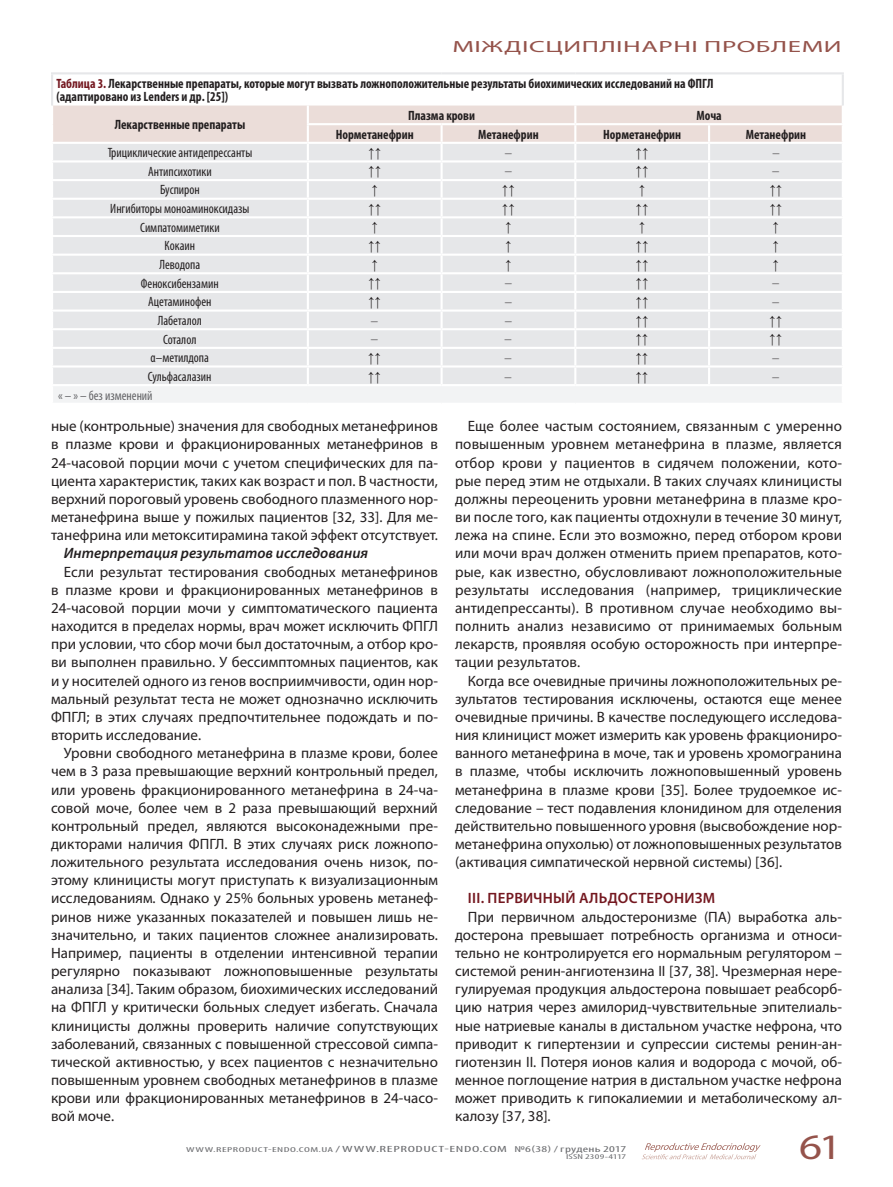
<style>
.page{position:relative;width:893px;height:1187px;background:#fff}
.page>*{position:absolute;margin:0;border:0;box-sizing:border-box;transform-origin:0 0}
.t1{font:35.85px "Myriad Pro";color:#95534b;scale:1.25 1}
.t2{font:16.2px "Myriad Pro";letter-spacing:.02em;color:#95534b;scale:1.67 1}
.t3{font:15px/18.1px "Myriad Pro";color:#231f20;text-align:justify}
.t4{font:italic 600 15px "Myriad Pro";color:#231f20}
.t5{font:600 15px "Myriad Pro";letter-spacing:.015em;color:#741820}
.t6{font:700 condensed 13.5px/13.5px "Myriad Pro";color:#231f20}
.t7{font:condensed 13.5px "Myriad Pro";color:#231f20}
.t8{font:13.5px "Times New Roman";color:#231f20}
.t9{font:condensed 13.5px "Myriad Pro";color:#636366}
.t10{font:condensed 9px "Myriad Pro";letter-spacing:.035em;color:#6c6d70;scale:1.82 1}
.t11{font:condensed 7.2px "Myriad Pro";letter-spacing:.01em;color:#6c6d70;scale:1.67 1}
.s1{color:#741820}
.s2{font-size:7.2px}
</style>
<div class="page">
<svg style="left:642px;top:1143px;width:119px;height:16px"></svg>
<hr style="left:51px;top:72px;width:257px;height:2px;background:#e6e7e9">
<hr style="left:51px;top:74px;width:2px;height:31px;background:#e6e7e9">
<hr style="left:308px;top:72px;width:134px;height:2px;background:#e6e7e9">
<hr style="left:442px;top:72px;width:133px;height:2px;background:#e6e7e9">
<hr style="left:575px;top:72px;width:134px;height:2px;background:#e6e7e9">
<hr style="left:709px;top:72px;width:135px;height:2px;background:#e6e7e9">
<hr style="left:842px;top:74px;width:2px;height:31px;background:#e6e7e9">
<svg style="left:51px;top:105px;width:793px;height:297px"></svg>
<p class="t2" style="left:452px;top:36px;width:235px">МІЖДІСЦИПЛІНАРНІ ПРОБЛЕМИ</p>
<p class="t6" style="left:56px;top:76px;width:659px"><span class="s1">Таблица 3.</span> Лекарственные препараты, которые могут вызвать ложноположительные результаты биохимических исследований на ФПГЛ (адаптировано из Lenders и др. [25])</p>
<p class="t6" style="left:115px;top:118px;width:132px">Лекарственные препараты</p>
<p class="t6" style="left:408px;top:108px;width:69px">Плазма крови</p>
<p class="t6" style="left:696px;top:108px;width:27px">Моча</p>
<p class="t6" style="left:336px;top:127px;width:79px">Норметанефрин</p>
<p class="t6" style="left:478px;top:127px;width:62px">Метанефрин</p>
<p class="t6" style="left:603px;top:127px;width:79px">Норметанефрин</p>
<p class="t6" style="left:746px;top:127px;width:62px">Метанефрин</p>
<p class="t7" style="left:108px;top:144px;width:146px">Трициклические антидепрессанты</p>
<p class="t8" style="left:368px;top:143px;width:15px">↑↑</p>
<p class="t8" style="left:505px;top:143px;width:8px">–</p>
<p class="t8" style="left:636px;top:143px;width:15px">↑↑</p>
<p class="t8" style="left:773px;top:143px;width:8px">–</p>
<p class="t7" style="left:148px;top:163px;width:65px">Антипсихотики</p>
<p class="t8" style="left:368px;top:161px;width:15px">↑↑</p>
<p class="t8" style="left:505px;top:161px;width:8px">–</p>
<p class="t8" style="left:636px;top:161px;width:15px">↑↑</p>
<p class="t8" style="left:773px;top:161px;width:8px">–</p>
<p class="t7" style="left:160px;top:182px;width:41px">Буспирон</p>
<p class="t8" style="left:371px;top:180px;width:8px">↑</p>
<p class="t8" style="left:502px;top:180px;width:15px">↑↑</p>
<p class="t8" style="left:639px;top:180px;width:8px">↑</p>
<p class="t8" style="left:769px;top:180px;width:15px">↑↑</p>
<p class="t7" style="left:110px;top:200px;width:141px">Ингибиторы моноаминоксидазы</p>
<p class="t8" style="left:368px;top:199px;width:15px">↑↑</p>
<p class="t8" style="left:502px;top:199px;width:15px">↑↑</p>
<p class="t8" style="left:636px;top:199px;width:15px">↑↑</p>
<p class="t8" style="left:769px;top:199px;width:15px">↑↑</p>
<p class="t7" style="left:140px;top:219px;width:81px">Симпатомиметики</p>
<p class="t8" style="left:371px;top:217px;width:8px">↑</p>
<p class="t8" style="left:505px;top:217px;width:8px">↑</p>
<p class="t8" style="left:639px;top:217px;width:8px">↑</p>
<p class="t8" style="left:773px;top:217px;width:8px">↑</p>
<p class="t7" style="left:165px;top:238px;width:32px">Кокаин</p>
<p class="t8" style="left:368px;top:236px;width:15px">↑↑</p>
<p class="t8" style="left:505px;top:236px;width:8px">↑</p>
<p class="t8" style="left:635px;top:236px;width:15px">↑↑</p>
<p class="t8" style="left:772px;top:236px;width:8px">↑</p>
<p class="t7" style="left:159px;top:256px;width:42px">Леводопа</p>
<p class="t8" style="left:371px;top:254px;width:8px">↑</p>
<p class="t8" style="left:505px;top:254px;width:8px">↑</p>
<p class="t8" style="left:635px;top:254px;width:15px">↑↑</p>
<p class="t8" style="left:772px;top:254px;width:8px">↑</p>
<p class="t7" style="left:141px;top:275px;width:79px">Феноксибензамин</p>
<p class="t8" style="left:368px;top:273px;width:15px">↑↑</p>
<p class="t8" style="left:505px;top:273px;width:8px">–</p>
<p class="t8" style="left:635px;top:273px;width:15px">↑↑</p>
<p class="t8" style="left:772px;top:273px;width:8px">–</p>
<p class="t7" style="left:148px;top:294px;width:65px">Ацетаминофен</p>
<p class="t8" style="left:368px;top:292px;width:15px">↑↑</p>
<p class="t8" style="left:505px;top:292px;width:8px">–</p>
<p class="t8" style="left:635px;top:292px;width:15px">↑↑</p>
<p class="t8" style="left:772px;top:292px;width:8px">–</p>
<p class="t7" style="left:158px;top:312px;width:45px">Лабеталол</p>
<p class="t8" style="left:371px;top:310px;width:8px">–</p>
<p class="t8" style="left:505px;top:310px;width:8px">–</p>
<p class="t8" style="left:635px;top:310px;width:15px">↑↑</p>
<p class="t8" style="left:769px;top:310px;width:15px">↑↑</p>
<p class="t7" style="left:163px;top:331px;width:35px">Соталол</p>
<p class="t8" style="left:371px;top:329px;width:8px">–</p>
<p class="t8" style="left:505px;top:329px;width:8px">–</p>
<p class="t8" style="left:635px;top:329px;width:15px">↑↑</p>
<p class="t8" style="left:769px;top:329px;width:15px">↑↑</p>
<p class="t7" style="left:151px;top:349px;width:60px">α–метилдопа</p>
<p class="t8" style="left:368px;top:348px;width:15px">↑↑</p>
<p class="t8" style="left:505px;top:348px;width:8px">–</p>
<p class="t8" style="left:635px;top:348px;width:15px">↑↑</p>
<p class="t8" style="left:772px;top:348px;width:8px">–</p>
<p class="t7" style="left:148px;top:368px;width:65px">Сульфасалазин</p>
<p class="t8" style="left:368px;top:366px;width:15px">↑↑</p>
<p class="t8" style="left:505px;top:366px;width:8px">–</p>
<p class="t8" style="left:635px;top:366px;width:15px">↑↑</p>
<p class="t8" style="left:772px;top:366px;width:8px">–</p>
<p class="t9" style="left:58px;top:387px;width:96px">« – » – без изменений</p>
<p class="t3" style="left:51px;top:417px;width:388px">ные (контрольные) значения для свободных метанефринов в плазме крови и фракционированных метанефринов в 24-часовой порции мочи с учетом специфических для па&shy;циента характеристик, таких как возраст и пол. В частности, верхний пороговый уровень свободного плазменного нор&shy;метанефрина выше у пожилых пациентов [32, 33]. Для ме&shy;танефрина или метокситирамина такой эффект отсутствует.</p>
<p class="t4" style="left:64px;top:544px;width:306px">Интерпретация результатов исследования</p>
<p class="t3" style="left:51px;top:562px;width:388px;text-indent:13px">Если результат тестирования свободных метанефринов в плазме крови и фракционированных метанефринов в 24-часовой порции мочи у симптоматического пациента находится в пределах нормы, врач может исключить ФПГЛ при условии, что сбор мочи был достаточным, а отбор кро&shy;ви выполнен правильно. У бессимптомных пациентов, как и у носителей одного из генов восприимчивости, один нор&shy;мальный результат теста не может однозначно исключить ФПГЛ; в этих случаях предпочтительнее подождать и по&shy;вторить исследование.</p>
<p class="t3" style="left:51px;top:743px;width:388px;text-indent:13px">Уровни свободного метанефрина в плазме крови, более чем в 3 раза превышающие верхний контрольный предел, или уровень фракционированного метанефрина в 24-ча&shy;совой моче, более чем в 2 раза превышающий верхний контрольный предел, являются высоконадежными пре&shy;дикторами наличия ФПГЛ. В этих случаях риск ложнопо&shy;ложительного результата исследования очень низок, по&shy;этому клиницисты могут приступать к визуализационным исследованиям. Однако у 25% больных уровень метанеф&shy;ринов ниже указанных показателей и повышен лишь не&shy;значительно, и таких пациентов сложнее анализировать.<br>Например, пациенты в отделении интенсивной терапии регулярно показывают ложноповышенные результаты анализа [34]. Таким образом, биохимических исследований на ФПГЛ у критически больных следует избегать. Сначала клиницисты должны проверить наличие сопутствующих заболеваний, связанных с повышенной стрессовой симпа&shy;тической активностью, у всех пациентов с незначительно повышенным уровнем свободных метанефринов в плазме крови или фракционированных метанефринов в 24-часо&shy;вой моче.</p>
<p class="t3" style="left:455px;top:417px;width:388px;text-indent:13px">Еще более частым состоянием, связанным с умеренно повышенным уровнем метанефрина в плазме, является отбор крови у пациентов в сидячем положении, кото&shy;рые перед этим не отдыхали. В таких случаях клиницисты должны переоценить уровни метанефрина в плазме кро&shy;ви после того, как пациенты отдохнули в течение 30 минут, лежа на спине. Если это возможно, перед отбором крови или мочи врач должен отменить прием препаратов, кото&shy;рые, как известно, обусловливают ложноположительные результаты исследования (например, трициклические антидепрессанты). В противном случае необходимо вы&shy;полнить анализ независимо от принимаемых больным лекарств, проявляя особую осторожность при интерпре&shy;тации результатов.</p>
<p class="t3" style="left:455px;top:671px;width:388px;text-indent:13px">Когда все очевидные причины ложноположительных ре&shy;зультатов тестирования исключены, остаются еще менее очевидные причины. В качестве последующего исследова&shy;ния клиницист может измерить как уровень фракциониро&shy;ванного метанефрина в моче, так и уровень хромогранина в плазме, чтобы исключить ложноповышенный уровень метанефрина в плазме крови [35]. Более трудоемкое ис&shy;следование – тест подавления клонидином для отделения действительно повышенного уровня (высвобождение нор&shy;метанефрина опухолью) от ложноповышенных результатов (активация симпатической нервной системы) [36].</p>
<p class="t5" style="left:468px;top:888px;width:249px">III. ПЕРВИЧНЫЙ АЛЬДОСТЕРОНИЗМ</p>
<p class="t3" style="left:455px;top:907px;width:388px;text-indent:13px">При первичном альдостеронизме (ПА) выработка аль&shy;достерона превышает потребность организма и относи&shy;тельно не контролируется его нормальным регулятором – системой ренин-ангиотензина II [37, 38]. Чрезмерная нере&shy;гулируемая продукция альдостерона повышает реабсорб&shy;цию натрия через амилорид-чувствительные эпителиаль&shy;ные натриевые каналы в дистальном участке нефрона, что приводит к гипертензии и супрессии системы ренин-ан&shy;гиотензин II. Потеря ионов калия и водорода с мочой, об&shy;менное поглощение натрия в дистальном участке нефрона может приводить к гипокалиемии и метаболическому ал&shy;калозу [37, 38].</p>
<p class="t10" style="left:186px;top:1142px;width:243px"><span class="s2">WWW.REPRODUCT-ENDO.COM.UA</span> /WWW.REPRODUCT-ENDO.COM №6(38) / грудень 2017</p>
<p class="t11" style="left:566px;top:1152px;width:37px">ISSN 2309-4117</p>
<h1 class="t1" style="left:799px;top:1124px;width:36px">61</h1>
</div>
